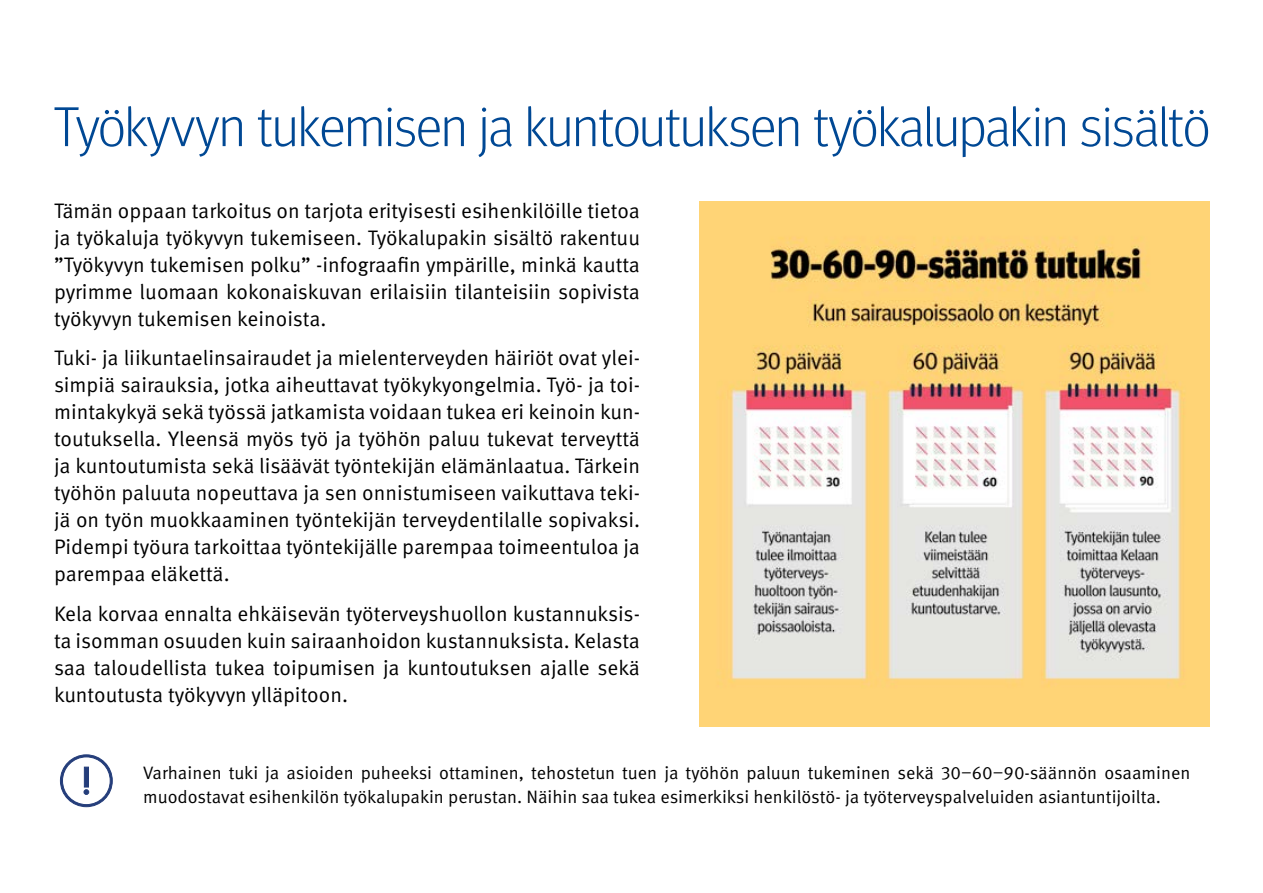
<style>
.page{position:relative;width:1263px;height:893px;background:#fff}
.page>*{position:absolute;margin:0;border:0;box-sizing:border-box;transform-origin:0 0}
.H1_Otsikko_sininen{font:300 55.65px "Meta Headline Pro";color:#004894}
.P_Ingressi{font:21px/27px "Meta Pro Norm";color:#000;text-align:justify}
.P_Leipäteksti_liehu{font:18px/24px "Meta Pro Norm";color:#000}
</style>
<div class="page">
<img style="left:699px;top:202px;width:511px;height:524px">
<svg style="left:60px;top:754px;width:53px;height:53px"></svg>
<p class="H1_Otsikko_sininen" style="left:54px;top:86px;width:1157px">Työkyvyn tukemisen ja kuntoutuksen työkalupakin sisältö</p>
<p class="P_Ingressi" style="left:54px;top:196px;width:587px">Tämän oppaan tarkoitus on tarjota erityisesti esihenkilöille tietoa ja työkaluja työkyvyn tukemiseen. Työkalupakin sisältö rakentuu ”Työkyvyn tukemisen polku” -infograafin ympärille, minkä kautta pyrimme luomaan kokonaiskuvan erilaisiin tilanteisiin sopivista työkyvyn tukemisen keinoista.</p>
<p class="P_Ingressi" style="left:54px;top:343px;width:587px">Tuki- ja liikuntaelinsairaudet ja mielenterveyden häiriöt ovat ylei&shy;simpiä sairauksia, jotka aiheuttavat työkykyongelmia. Työ- ja toi&shy;mintakykyä sekä työssä jatkamista voidaan tukea eri keinoin kun&shy;toutuksella. Yleensä myös työ ja työhön paluu tukevat terveyttä ja kuntoutumista sekä lisäävät työntekijän elämänlaatua. Tärkein työhön paluuta nopeuttava ja sen onnistumiseen vaikuttava teki&shy;jä on työn muokkaaminen työntekijän terveydentilalle sopivaksi.<br>Pidempi työura tarkoittaa työntekijälle parempaa toimeentuloa ja parempaa eläkettä.</p>
<p class="P_Ingressi" style="left:54px;top:599px;width:587px">Kela korvaa ennalta ehkäisevän työterveyshuollon kustannuksis&shy;ta isomman osuuden kuin sairaanhoidon kustannuksista. Kelasta saa taloudellista tukea toipumisen ja kuntoutuksen ajalle sekä kuntoutusta työkyvyn ylläpitoon.</p>
<p class="P_Leipäteksti_liehu" style="left:143px;top:759px;width:1049px">Varhainen tuki ja asioiden puheeksi ottaminen, tehostetun tuen ja työhön paluun tukeminen sekä 30–60–90-säännön osaaminen muodostavat esihenkilön työkalupakin perustan. Näihin saa tukea esimerkiksi henkilöstö- ja työterveyspalveluiden asiantuntijoilta.</p>
</div>
